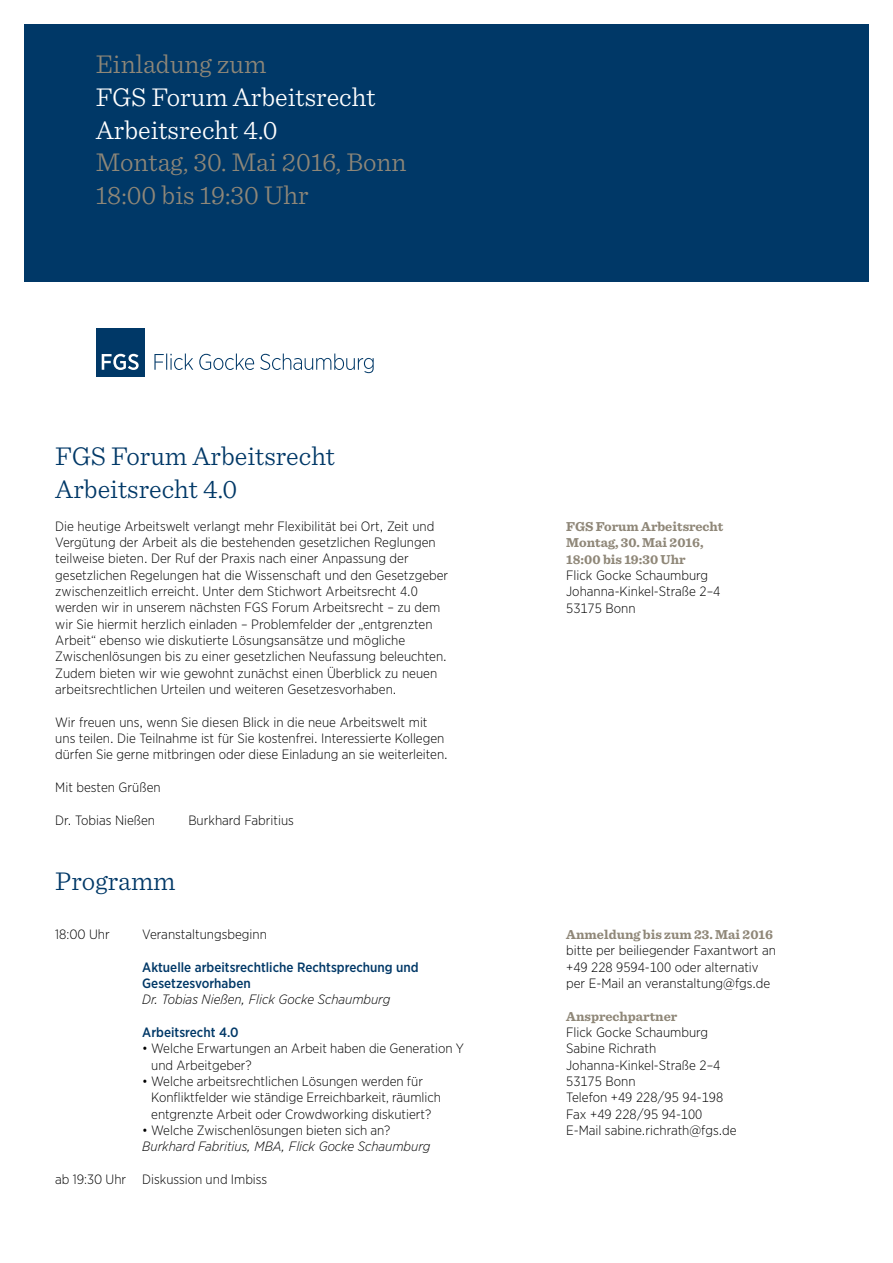
<style>
.page{position:relative;width:893px;height:1263px;background:#fff}
.page>*{position:absolute;margin:0;border:0;box-sizing:border-box;transform-origin:0 0}
.t1{font:300 27px/32.7px "Sentinel";color:#8f8778}
.t2{font:300 27px/32.7px "Sentinel";color:#003867}
.t3{font:300 27px/32.7px "Sentinel";color:#fff}
.t4{font:300 13.5px/16.4px "Gotham Narrow";color:#000}
.t5{font:700 13.5px/16.4px "Sentinel";color:#8f8778}
.t6{font:italic 300 13.5px "Gotham Narrow";color:#000}
.t7{font:500 13.5px/16.2px "Gotham Narrow";color:#003867}
</style>
<div class="page">
<div style="left:24px;top:24px;width:844px;height:258px;background:#003867"></div>
<svg style="left:154px;top:353px;width:220px;height:20px"></svg>
<div style="left:96px;top:328px;width:49px;height:49px;background:#003867"></div>
<svg style="left:102px;top:354px;width:37px;height:16px"></svg>
<h1 class="t1" style="left:96px;top:46px;width:172px">Einladung zum</h1>
<h1 class="t3" style="left:96px;top:79px;width:281px">FGS Forum Arbeitsrecht<br>Arbeitsrecht 4.0</h1>
<h1 class="t1" style="left:96px;top:144px;width:312px">Montag, 30. Mai 2016, Bonn<br>18:00 bis 19:30 Uhr</h1>
<h1 class="t2" style="left:55px;top:438px;width:281px">FGS Forum Arbeitsrecht<br>Arbeitsrecht 4.0</h1>
<p class="t4" style="left:55px;top:517px;width:394px">Die heutige Arbeitswelt verlangt mehr Flexibilität bei Ort, Zeit und Vergütung der Arbeit als die bestehenden gesetzlichen Reglungen teilweise bieten. Der Ruf der Praxis nach einer Anpassung der gesetzlichen Regelungen hat die Wissenschaft und den Gesetzgeber zwischenzeitlich erreicht. Unter dem Stichwort Arbeitsrecht 4.0 werden wir in unserem nächsten FGS Forum Arbeitsrecht – zu dem wir Sie hiermit herzlich einladen – Problemfelder der „entgrenzten Arbeit“ ebenso wie diskutierte Lösungsansätze und mögliche Zwischenlösungen bis zu einer gesetzlichen Neufassung beleuchten.<br>Zudem bieten wir wie gewohnt zunächst einen Überblick zu neuen arbeitsrechtlichen Urteilen und weiteren Gesetzesvorhaben.</p>
<p class="t4" style="left:55px;top:713px;width:394px">Wir freuen uns, wenn Sie diesen Blick in die neue Arbeitswelt mit uns teilen. Die Teilnahme ist für Sie kostenfrei. Interessierte Kollegen dürfen Sie gerne mitbringen oder diese Einladung an sie weiterleiten.</p>
<p class="t4" style="left:55px;top:779px;width:107px">Mit besten Grüßen</p>
<p class="t4" style="left:55px;top:811px;width:101px">Dr. Tobias Nießen</p>
<p class="t4" style="left:188px;top:811px;width:107px">Burkhard Fabritius</p>
<h1 class="t2" style="left:55px;top:863px;width:122px">Programm</h1>
<p class="t4" style="left:55px;top:926px;width:56px">18:00 Uhr</p>
<p class="t4" style="left:142px;top:926px;width:126px">Veranstaltungsbeginn</p>
<p class="t7" style="left:142px;top:959px;width:278px">Aktuelle arbeitsrechtliche Rechtsprechung und<br>Gesetzesvorhaben</p>
<p class="t6" style="left:142px;top:991px;width:250px">Dr. Tobias Nießen, Flick Gocke Schaumburg</p>
<p class="t7" style="left:142px;top:1024px;width:98px">Arbeitsrecht 4.0</p>
<p class="t4" style="left:151px;top:1040px;width:314px;text-indent:-9px">• Welche Erwartungen an Arbeit haben die Generation Y und Arbeitgeber?</p>
<p class="t4" style="left:151px;top:1073px;width:291px;text-indent:-9px">• Welche arbeitsrechtlichen Lösungen werden für<br>Konfliktfelder wie ständige Erreichbarkeit, räumlich entgrenzte Arbeit oder Crowdworking diskutiert?</p>
<p class="t4" style="left:142px;top:1122px;width:250px">• Welche Zwischenlösungen bieten sich an?</p>
<p class="t6" style="left:142px;top:1138px;width:290px">Burkhard Fabritius, MBA, Flick Gocke Schaumburg</p>
<p class="t4" style="left:55px;top:1171px;width:213px">ab 19:30 Uhr Diskussion und Imbiss</p>
<p class="t5" style="left:566px;top:517px;width:159px">FGS Forum Arbeitsrecht<br>Montag, 30. Mai 2016,<br>18:00 bis 19:30 Uhr</p>
<p class="t4" style="left:566px;top:567px;width:156px">Flick Gocke Schaumburg<br>Johanna-Kinkel-Straße 2–4<br>53175 Bonn</p>
<p class="t5" style="left:566px;top:926px;width:208px">Anmeldung bis zum 23. Mai 2016</p>
<p class="t4" style="left:566px;top:942px;width:211px">bitte per beiliegender Faxantwort an +49 228 9594-100 oder alternativ per E-Mail an veranstaltung@fgs.de</p>
<p class="t5" style="left:566px;top:1007px;width:113px">Ansprechpartner</p>
<p class="t4" style="left:566px;top:1024px;width:172px">Flick Gocke Schaumburg<br>Sabine Richrath<br>Johanna-Kinkel-Straße 2–4<br>53175 Bonn<br>Telefon +49 228/95 94-198<br>Fax +49 228/95 94-100<br>E-Mail sabine.richrath@fgs.de</p>
</div>
